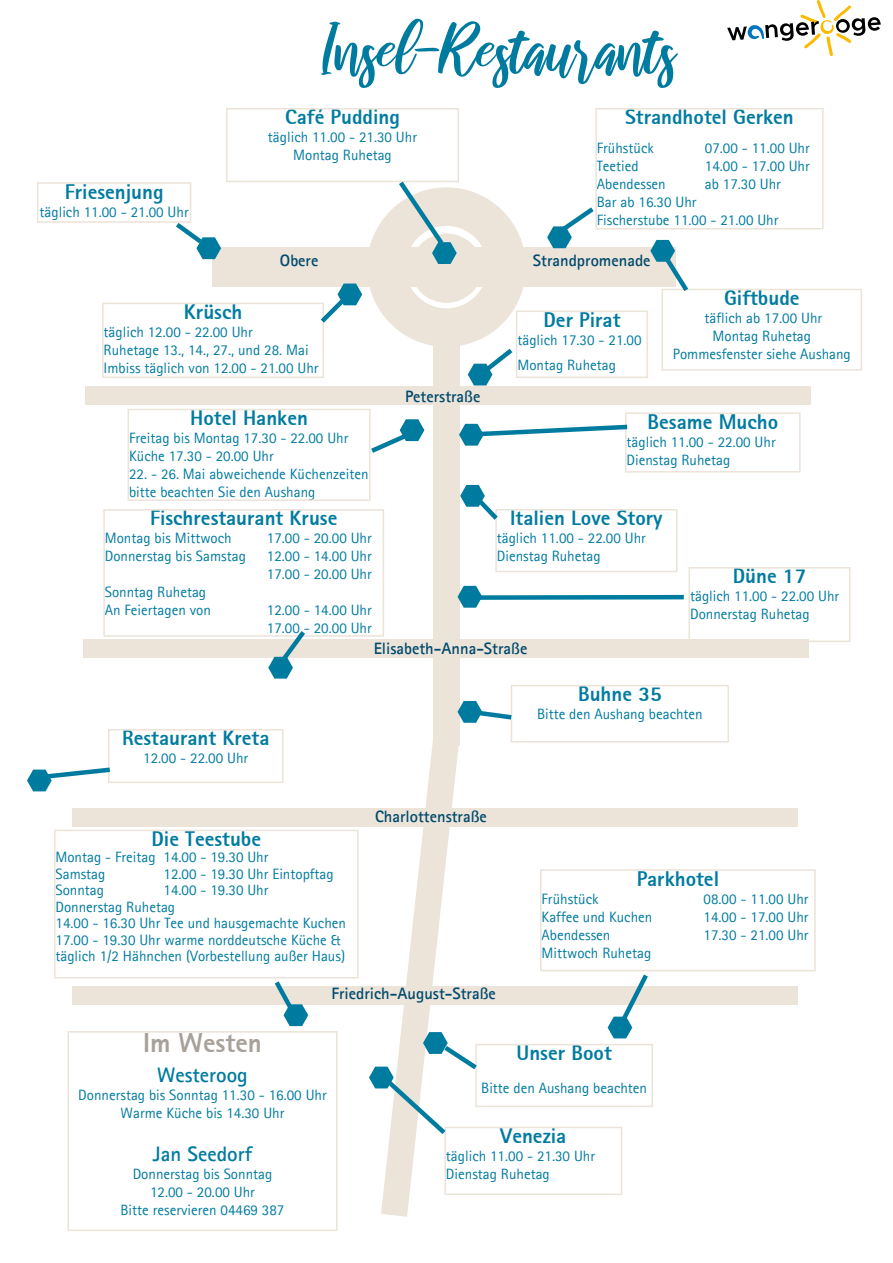
<style>
.page{position:relative;width:893px;height:1263px;background:#fff}
.page>*{position:absolute;margin:0;border:0;box-sizing:border-box;transform-origin:0 0}
.t1{font:67.5px "raustila";color:#007ba0}
.t2{font:800 27px "Agfa Rotis Sans Serif";color:#a7a19a}
.t3{font:800 21px "Agfa Rotis Sans Serif";color:#007ba0}
.t4{font:700 21px "Agfa Rotis Sans Serif";color:#007ba0}
.t5{font:700 16.5px "Agfa Rotis Sans Serif";color:#004a6c}
.t6{font:15px/18px "Agfa Rotis Sans Serif";color:#007ba0}
</style>
<div class="page">
<svg style="left:727px;top:0;width:154px;height:56px"></svg>
<div style="left:213px;top:248px;width:463px;height:39px;background:#ece3d9"></div>
<div style="left:367px;top:187px;width:159px;height:160px;border:38px solid #ece3d9;border-radius:50%"></div>
<div style="left:433px;top:335px;width:27px;height:410px;background:#ece3d9"></div>
<div style="left:411px;top:233px;width:71px;height:70px;background:#ece3d9;border-radius:50%"></div>
<div style="left:85px;top:387px;width:725px;height:18px;background:#ece3d9"></div>
<div style="left:84px;top:640px;width:725px;height:18px;background:#ece3d9"></div>
<div style="left:73px;top:808px;width:725px;height:18px;background:#ece3d9"></div>
<div style="left:73px;top:986px;width:725px;height:18px;background:#ece3d9"></div>
<svg style="left:458px;top:586px;width:24px;height:22px"></svg>
<div style="left:37px;top:182px;width:154px;height:41px;border:2px solid #ece3d9"></div>
<div style="left:102px;top:303px;width:222px;height:75px;border:2px solid #ece3d9"></div>
<div style="left:595px;top:108px;width:229px;height:122px;border:2px solid #ece3d9"></div>
<div style="left:516px;top:310px;width:132px;height:68px;border:2px solid #ece3d9"></div>
<div style="left:625px;top:412px;width:176px;height:60px;border:2px solid #ece3d9"></div>
<div style="left:495px;top:509px;width:182px;height:63px;border:2px solid #ece3d9"></div>
<div style="left:688px;top:567px;width:162px;height:75px;border:2px solid #ece3d9"></div>
<div style="left:511px;top:685px;width:218px;height:57px;border:2px solid #ece3d9"></div>
<div style="left:128px;top:409px;width:243px;height:92px;border:2px solid #ece3d9"></div>
<div style="left:103px;top:509px;width:281px;height:128px;border:2px solid #ece3d9"></div>
<div style="left:540px;top:869px;width:276px;height:102px;border:2px solid #ece3d9"></div>
<div style="left:475px;top:1044px;width:178px;height:63px;border:2px solid #ece3d9"></div>
<div style="left:444px;top:1127px;width:178px;height:68px;border:2px solid #ece3d9"></div>
<div style="left:54px;top:830px;width:305px;height:148px;border:2px solid #ece3d9"></div>
<div style="left:662px;top:289px;width:200px;height:82px;border:2px solid #ece3d9"></div>
<div style="left:108px;top:729px;width:176px;height:54px;border:2px solid #ece3d9"></div>
<div style="left:226px;top:108px;width:233px;height:74px;border:2px solid #ece3d9"></div>
<svg style="left:171px;top:218px;width:50px;height:41px"></svg>
<svg style="left:395px;top:177px;width:62px;height:87px"></svg>
<svg style="left:468px;top:344px;width:49px;height:41px"></svg>
<svg style="left:368px;top:419px;width:56px;height:38px"></svg>
<svg style="left:459px;top:422px;width:169px;height:24px"></svg>
<svg style="left:460px;top:485px;width:42px;height:40px"></svg>
<div style="left:479px;top:595px;width:205px;height:5px;background:#007ba0"></div>
<svg style="left:268px;top:631px;width:42px;height:48px"></svg>
<svg style="left:458px;top:701px;width:56px;height:22px"></svg>
<svg style="left:271px;top:976px;width:37px;height:50px"></svg>
<svg style="left:369px;top:742px;width:113px;height:475px"></svg>
<svg style="left:608px;top:969px;width:44px;height:69px"></svg>
<svg style="left:316px;top:284px;width:46px;height:43px"></svg>
<svg style="left:650px;top:240px;width:42px;height:56px"></svg>
<svg style="left:547px;top:203px;width:52px;height:45px"></svg>
<div style="left:68px;top:1031px;width:270px;height:200px;border:2px solid #ece3d9"></div>
<svg style="left:27px;top:765px;width:88px;height:26px"></svg>
<h3 class="t3" style="left:65px;top:178px;width:100px">Friesenjung</h3>
<p class="t6" style="left:40px;top:202px;width:151px">täglich 11.00 - 21.00 Uhr</p>
<h1 class="t1" style="left:323px;top:13px;width:355px">Insel-Restaurants</h1>
<h3 class="t3" style="left:285px;top:104px;width:116px">Café Pudding</h3>
<p class="t6" style="left:268px;top:128px;width:151px;text-align:center">täglich 11.00 - 21.30 Uhr<br>Montag Ruhetag</p>
<h3 class="t3" style="left:625px;top:104px;width:170px">Strandhotel Gerken</h3>
<p class="t6" style="left:597px;top:138px;width:58px">Frühstück</p>
<p class="t6" style="left:705px;top:138px;width:106px">07.00 - 11.00 Uhr</p>
<p class="t6" style="left:597px;top:156px;width:43px">Teetied</p>
<p class="t6" style="left:705px;top:156px;width:106px">14.00 - 17.00 Uhr</p>
<p class="t6" style="left:597px;top:174px;width:70px">Abendessen</p>
<p class="t6" style="left:705px;top:174px;width:78px">ab 17.30 Uhr</p>
<p class="t6" style="left:597px;top:192px;width:183px">Bar ab 16.30 Uhr<br>Fischerstube 11.00 - 21.00 Uhr</p>
<p class="t5" style="left:280px;top:250px;width:40px">Obere</p>
<p class="t5" style="left:533px;top:250px;width:119px">Strandpromenade</p>
<h3 class="t3" style="left:184px;top:298px;width:60px">Krüsch</h3>
<p class="t6" style="left:104px;top:323px;width:216px">täglich 12.00 - 22.00 Uhr<br>Ruhetage 13., 14., 27., und 28. Mai<br>Imbiss täglich von 12.00 - 21.00 Uhr</p>
<h3 class="t3" style="left:190px;top:404px;width:119px">Hotel Hanken</h3>
<p class="t6" style="left:129px;top:429px;width:221px">Freitag bis Montag 17.30 - 22.00 Uhr<br>Küche 17.30 - 20.00 Uhr</p>
<p class="t6" style="left:129px;top:465px;width:241px">22. - 26. Mai abweichende Küchenzeiten bitte beachten Sie den Aushang</p>
<h3 class="t3" style="left:150px;top:505px;width:189px">Fischrestaurant Kruse</h3>
<p class="t6" style="left:105px;top:529px;width:128px">Montag bis Mittwoch</p>
<p class="t6" style="left:267px;top:529px;width:107px">17.00 - 20.00 Uhr</p>
<p class="t6" style="left:105px;top:547px;width:143px">Donnerstag bis Samstag</p>
<p class="t6" style="left:267px;top:547px;width:107px">12.00 - 14.00 Uhr<br>17.00 - 20.00 Uhr</p>
<p class="t6" style="left:105px;top:583px;width:108px">Sonntag Ruhetag<br>An Feiertagen von</p>
<p class="t6" style="left:267px;top:601px;width:107px">12.00 - 14.00 Uhr<br>17.00 - 20.00 Uhr</p>
<p class="t5" style="left:405px;top:386px;width:77px">Peterstraße</p>
<h3 class="t3" style="left:543px;top:306px;width:78px">Der Pirat</h3>
<p class="t6" style="left:517px;top:327px;width:126px;line-height:25.2px">täglich 17.30 - 21.00<br>Montag Ruhetag</p>
<h3 class="t3" style="left:724px;top:284px;width:77px">Giftbude</h3>
<p class="t6" style="left:673px;top:309px;width:179px;text-align:center">täflich ab 17.00 Uhr<br>Montag Ruhetag<br>Pommesfenster siehe Aushang</p>
<h3 class="t3" style="left:647px;top:408px;width:132px">Besame Mucho</h3>
<p class="t6" style="left:627px;top:432px;width:151px">täglich 11.00 - 22.00 Uhr<br>Dienstag Ruhetag</p>
<h3 class="t3" style="left:510px;top:505px;width:154px">Italien Love Story</h3>
<p class="t6" style="left:497px;top:529px;width:151px">täglich 11.00 - 22.00 Uhr<br>Dienstag Ruhetag</p>
<h3 class="t3" style="left:733px;top:563px;width:75px">Düne 17</h3>
<p class="t6" style="left:690px;top:587px;width:151px">täglich 11.00 - 22.00 Uhr<br>Donnerstag Ruhetag</p>
<h3 class="t3" style="left:122px;top:725px;width:149px">Restaurant Kreta</h3>
<p class="t6" style="left:143px;top:749px;width:106px">12.00 - 22.00 Uhr</p>
<p class="t5" style="left:374px;top:638px;width:155px">Elisabeth-Anna-Straße</p>
<h3 class="t3" style="left:578px;top:681px;width:85px">Buhne 35</h3>
<p class="t6" style="left:537px;top:705px;width:167px">Bitte den Aushang beachten</p>
<h3 class="t3" style="left:151px;top:825px;width:111px">Die Teestube</h3>
<p class="t6" style="left:56px;top:849px;width:215px;line-height:16.5px">Montag - Freitag 14.00 - 19.30 Uhr<br>Samstag</p>
<p class="t6" style="left:164px;top:864px;width:172px">12.00 - 19.30 Uhr Eintopftag</p>
<p class="t6" style="left:56px;top:881px;width:50px">Sonntag</p>
<p class="t6" style="left:56px;top:882px;width:292px;line-height:16.5px;text-indent:108px">14.00 - 19.30 Uhr<br>Donnerstag Ruhetag<br>14.00 - 16.30 Uhr Tee und hausgemachte Kuchen 17.00 - 19.30 Uhr warme norddeutsche Küche &amp; täglich 1/2 Hähnchen (Vorbestellung außer Haus)</p>
<p class="t5" style="left:375px;top:806px;width:113px">Charlottenstraße</p>
<p class="t5" style="left:331px;top:983px;width:166px">Friedrich-August-Straße</p>
<h3 class="t3" style="left:637px;top:865px;width:84px">Parkhotel</h3>
<p class="t6" style="left:542px;top:889px;width:58px">Frühstück</p>
<p class="t6" style="left:704px;top:889px;width:106px">08.00 - 11.00 Uhr</p>
<p class="t6" style="left:542px;top:907px;width:112px">Kaffee und Kuchen</p>
<p class="t6" style="left:704px;top:907px;width:106px">14.00 - 17.00 Uhr</p>
<p class="t6" style="left:542px;top:925px;width:70px">Abendessen</p>
<p class="t6" style="left:704px;top:925px;width:106px">17.30 - 21.00 Uhr</p>
<p class="t6" style="left:542px;top:943px;width:111px">Mittwoch Ruhetag</p>
<h2 class="t2" style="left:143px;top:1025px;width:120px">Im Westen</h2>
<h3 class="t4" style="left:157px;top:1061px;width:92px">Westeroog</h3>
<p class="t6" style="left:78px;top:1085px;width:250px;text-align:center">Donnerstag bis Sonntag 11.30 - 16.00 Uhr<br>Warme Küche bis 14.30 Uhr</p>
<h3 class="t4" style="left:153px;top:1140px;width:101px">Jan Seedorf</h3>
<p class="t6" style="left:121px;top:1164px;width:165px;text-align:center">Donnerstag bis Sonntag<br>12.00 - 20.00 Uhr<br>Bitte reservieren 04469 387</p>
<h3 class="t3" style="left:516px;top:1039px;width:97px">Unser Boot</h3>
<p class="t6" style="left:481px;top:1079px;width:167px">Bitte den Aushang beachten</p>
<h3 class="t3" style="left:500px;top:1122px;width:68px">Venezia</h3>
<p class="t6" style="left:446px;top:1146px;width:151px">täglich 11.00 - 21.30 Uhr<br>Dienstag Ruhetag</p>
</div>
